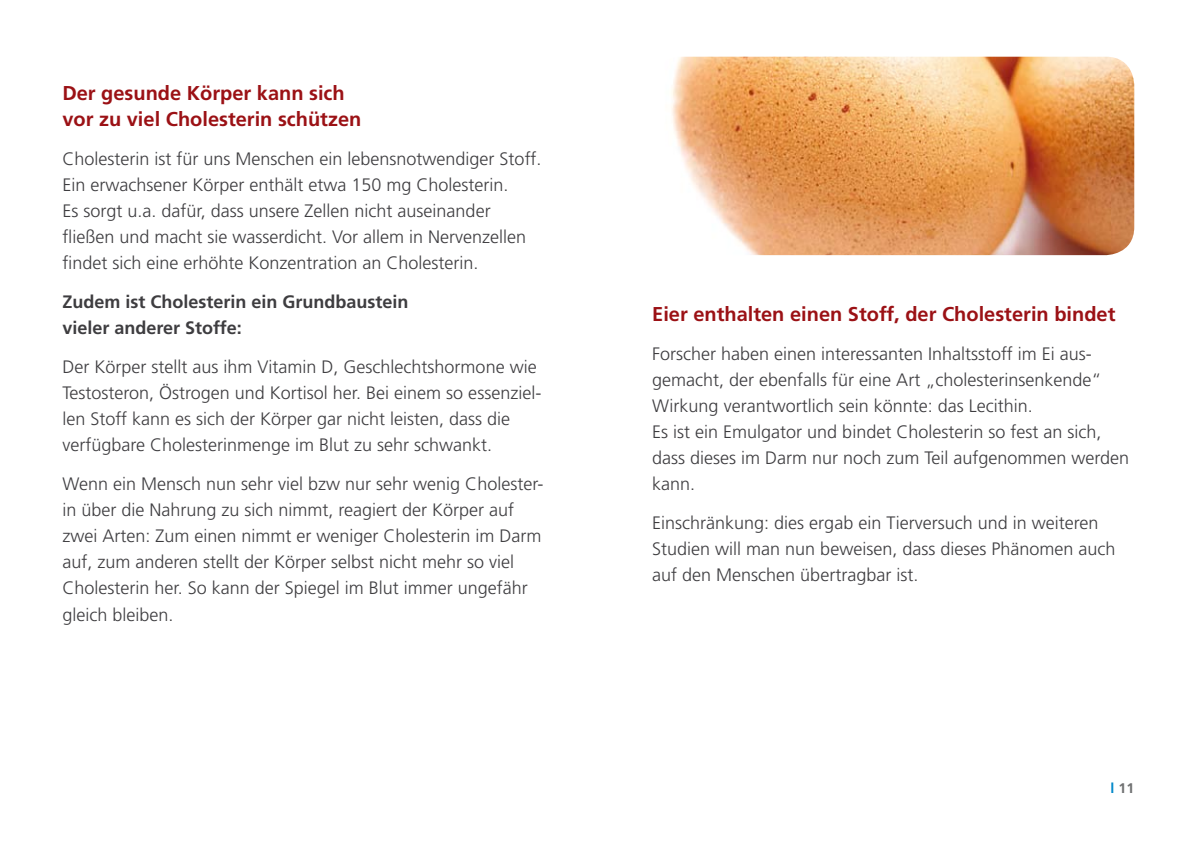
<style>
.page{position:relative;width:1191px;height:842px;background:#fff}
.page>*{position:absolute;margin:0;border:0;box-sizing:border-box;transform-origin:0 0}
.t1{font:700 20px/26px "Frutiger LT";color:#9b1115}
.t2{font:300 18px/26px "Frutiger LT";color:#3e3d40}
.t3{font:700 18px/26px "Frutiger LT";color:#3e3d40}
.t4{font:700 14px "Frutiger LT";color:#707172}
.s1{color:#0088c9}
</style>
<div class="page">
<img style="left:671px;top:57px;width:463px;height:198px">
<p class="t1" style="left:62px;top:80px;width:300px">Der gesunde Körper kann sich vor zu viel Cholesterin schützen</p>
<p class="t2" style="left:62px;top:146px;width:480px">Cholesterin ist für uns Menschen ein lebensnotwendiger Stoff.<br>Ein erwachsener Körper enthält etwa 150 mg Cholesterin.<br>Es sorgt u.a. dafür, dass unsere Zellen nicht auseinander fließen und macht sie wasserdicht. Vor allem in Nervenzellen findet sich eine erhöhte Konzentration an Cholesterin.</p>
<p class="t3" style="left:62px;top:289px;width:348px">Zudem ist Cholesterin ein Grundbaustein vieler anderer Stoffe:</p>
<p class="t2" style="left:62px;top:354px;width:480px">Der Körper stellt aus ihm Vitamin D, Geschlechtshormone wie Testosteron, Östrogen und Kortisol her. Bei einem so essenziel&shy;len Stoff kann es sich der Körper gar nicht leisten, dass die verfügbare Cholesterinmenge im Blut zu sehr schwankt.</p>
<p class="t2" style="left:62px;top:471px;width:482px">Wenn ein Mensch nun sehr viel bzw nur sehr wenig Cholester&shy;in über die Nahrung zu sich nimmt, reagiert der Körper auf zwei Arten: Zum einen nimmt er weniger Cholesterin im Darm auf, zum anderen stellt der Körper selbst nicht mehr so viel Cholesterin her. So kann der Spiegel im Blut immer ungefähr gleich bleiben.</p>
<p class="t1" style="left:652px;top:301px;width:465px">Eier enthalten einen Stoff, der Cholesterin bindet</p>
<p class="t2" style="left:652px;top:341px;width:478px">Forscher haben einen interessanten Inhaltsstoff im Ei aus&shy;gemacht, der ebenfalls für eine Art „cholesterinsenkende“ Wirkung verantwortlich sein könnte: das Lecithin.<br>Es ist ein Emulgator und bindet Cholesterin so fest an sich, dass dieses im Darm nur noch zum Teil aufgenommen werden kann.</p>
<p class="t2" style="left:652px;top:510px;width:465px">Einschränkung: dies ergab ein Tierversuch und in weiteren<br>Studien will man nun beweisen, dass dieses Phänomen auch auf den Menschen übertragbar ist.</p>
<p class="t4" style="left:1110px;top:780px;width:25px"><span class="s1">l</span> 11</p>
</div>
